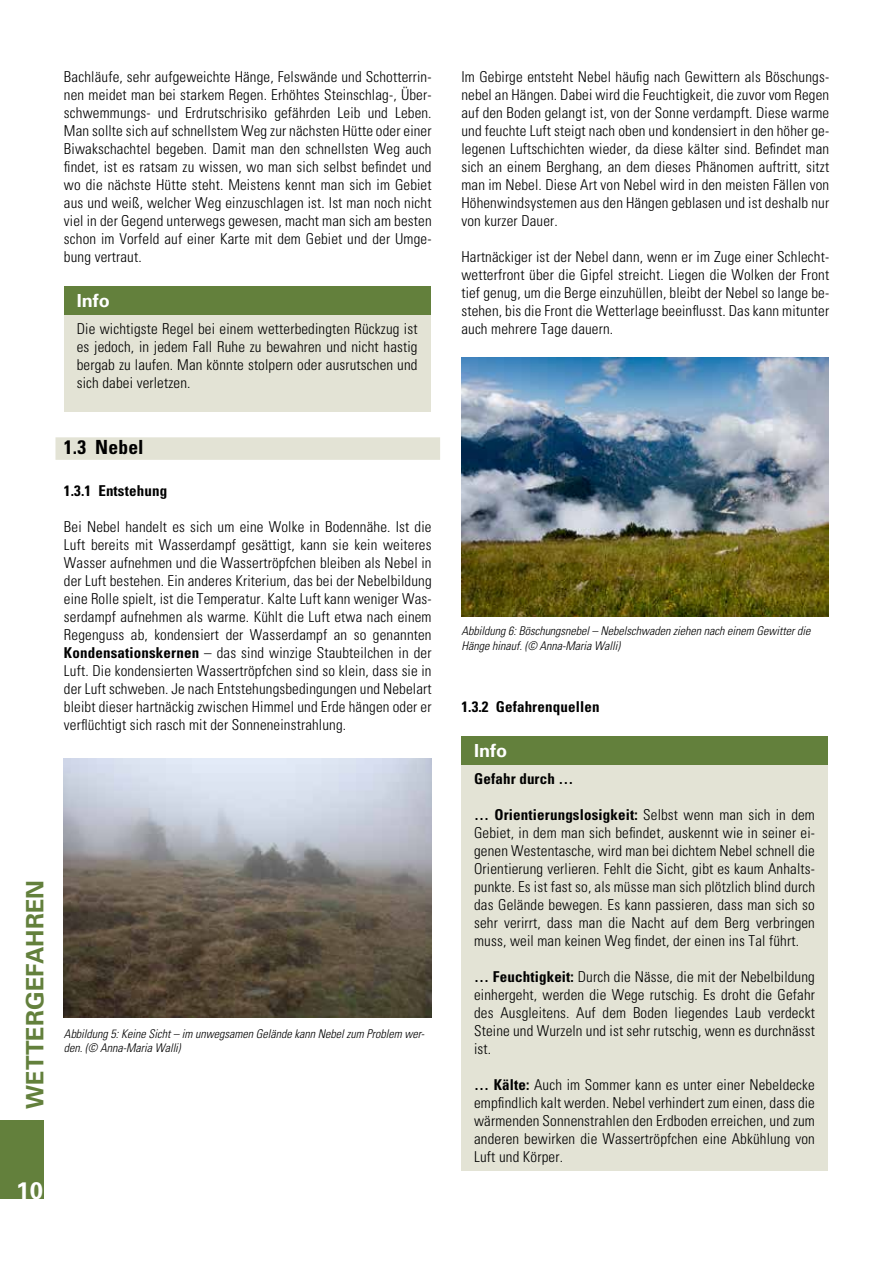
<style>
.page{position:relative;width:893px;height:1263px;background:#fff}
.page>*{position:absolute;margin:0;border:0;box-sizing:border-box;transform-origin:0 0}
.t1{font:700 24px "Univers";color:#63803c}
.t2{font:700 24px "Univers";color:#fff}
.t3{font:700 condensed 19.5px "Univers";letter-spacing:.01em;color:#000}
.t4{font:700 18px "Univers";color:#fff}
.t5{font:300 condensed 15px/18px "Univers";letter-spacing:.01em;color:#000;text-align:justify}
.t6{font:700 condensed 15px "Univers";letter-spacing:.01em;color:#000}
.t7{font:italic 300 condensed 12px/14.4px "Univers";color:#000}
.s1{font-weight:700}
</style>
<div class="page">
<div style="left:0;top:1120px;width:43px;height:79px;background:#63803c"></div>
<div style="left:55px;top:437px;width:385px;height:23px;background:#e3e3d5"></div>
<div style="left:64px;top:286px;width:366px;height:30px;background:#63803c"></div>
<div style="left:64px;top:316px;width:366px;height:96px;background:#e3e3d5"></div>
<div style="left:461px;top:736px;width:367px;height:30px;background:#63803c"></div>
<div style="left:461px;top:766px;width:367px;height:405px;background:#e3e3d5"></div>
<img style="left:64px;top:758px;width:368px;height:259px">
<img style="left:462px;top:357px;width:367px;height:259px">
<p class="t5" style="left:64px;top:68px;width:369px">Bachläufe, sehr aufgeweichte Hänge, Felswände und Schotterrin&shy;nen meidet man bei starkem Regen. Erhöhtes Steinschlag-, Über&shy;schwemmungs- und Erdrutschrisiko gefährden Leib und Leben.<br>Man sollte sich auf schnellstem Weg zur nächsten Hütte oder einer Biwakschachtel begeben. Damit man den schnellsten Weg auch findet, ist es ratsam zu wissen, wo man sich selbst befindet und wo die nächste Hütte steht. Meistens kennt man sich im Gebiet aus und weiß, welcher Weg einzuschlagen ist. Ist man noch nicht viel in der Gegend unterwegs gewesen, macht man sich am besten schon im Vorfeld auf einer Karte mit dem Gebiet und der Umge&shy;bung vertraut.</p>
<p class="t4" style="left:77px;top:290px;width:34px">Info</p>
<p class="t5" style="left:77px;top:320px;width:342px">Die wichtigste Regel bei einem wetterbedingten Rückzug ist es jedoch, in jedem Fall Ruhe zu bewahren und nicht hastig bergab zu laufen. Man könnte stolpern oder ausrutschen und sich dabei verletzen.</p>
<h2 class="t3" style="left:64px;top:436px;width:81px">1.3 Nebel</h2>
<p class="t6" style="left:64px;top:482px;width:105px">1.3.1 Entstehung</p>
<p class="t5" style="left:64px;top:518px;width:369px">Bei Nebel handelt es sich um eine Wolke in Bodennähe. Ist die Luft bereits mit Wasserdampf gesättigt, kann sie kein weiteres Wasser aufnehmen und die Wassertröpfchen bleiben als Nebel in der Luft bestehen. Ein anderes Kriterium, das bei der Nebelbildung eine Rolle spielt, ist die Temperatur. Kalte Luft kann weniger Was&shy;serdampf aufnehmen als warme. Kühlt die Luft etwa nach einem Regenguss ab, kondensiert der Wasserdampf an so genannten <span class="s1">Kondensationskernen</span> – das sind winzige Staubteilchen in der Luft. Die kondensierten Wassertröpfchen sind so klein, dass sie in der Luft schweben. Je nach Entstehungsbedingungen und Nebelart bleibt dieser hartnäckig zwischen Himmel und Erde hängen oder er verflüchtigt sich rasch mit der Sonneneinstrahlung.</p>
<h1 class="t1" style="left:21px;top:1108px;width:230px;rotate:-90deg">WETTERGEFAHREN</h1>
<p class="t7" style="left:64px;top:1027px;width:361px">Abbildung 5: Keine Sicht – im unwegsamen Gelände kann Nebel zum Problem wer&shy;den. (© Anna-Maria Walli)</p>
<h1 class="t2" style="left:16px;top:1176px;width:28px">10</h1>
<p class="t5" style="left:461px;top:68px;width:369px">Im Gebirge entsteht Nebel häufig nach Gewittern als Böschungs&shy;nebel an Hängen. Dabei wird die Feuchtigkeit, die zuvor vom Regen auf den Boden gelangt ist, von der Sonne verdampft. Diese warme und feuchte Luft steigt nach oben und kondensiert in den höher ge&shy;legenen Luftschichten wieder, da diese kälter sind. Befindet man sich an einem Berghang, an dem dieses Phänomen auftritt, sitzt man im Nebel. Diese Art von Nebel wird in den meisten Fällen von Höhenwindsystemen aus den Hängen geblasen und ist deshalb nur von kurzer Dauer.</p>
<p class="t5" style="left:461px;top:248px;width:369px">Hartnäckiger ist der Nebel dann, wenn er im Zuge einer Schlecht&shy;wetterfront über die Gipfel streicht. Liegen die Wolken der Front tief genug, um die Berge einzuhüllen, bleibt der Nebel so lange be&shy;stehen, bis die Front die Wetterlage beeinflusst. Das kann mitunter auch mehrere Tage dauern.</p>
<p class="t7" style="left:461px;top:625px;width:351px">Abbildung 6: Böschungsnebel – Nebelschwaden ziehen nach einem Gewitter die<br>Hänge hinauf. (© Anna-Maria Walli)</p>
<p class="t6" style="left:461px;top:698px;width:140px">1.3.2 Gefahrenquellen</p>
<p class="t4" style="left:474px;top:740px;width:34px">Info</p>
<p class="t6" style="left:474px;top:770px;width:101px">Gefahr durch …</p>
<p class="t5" style="left:474px;top:806px;width:342px"><span class="s1">… Orientierungslosigkeit:</span> Selbst wenn man sich in dem Gebiet, in dem man sich befindet, auskennt wie in seiner ei&shy;genen Westentasche, wird man bei dichtem Nebel schnell die Orientierung verlieren. Fehlt die Sicht, gibt es kaum Anhalts&shy;punkte. Es ist fast so, als müsse man sich plötzlich blind durch das Gelände bewegen. Es kann passieren, dass man sich so sehr verirrt, dass man die Nacht auf dem Berg verbringen muss, weil man keinen Weg findet, der einen ins Tal führt.</p>
<p class="t5" style="left:474px;top:968px;width:342px"><span class="s1">… Feuchtigkeit:</span> Durch die Nässe, die mit der Nebelbildung einhergeht, werden die Wege rutschig. Es droht die Gefahr des Ausgleitens. Auf dem Boden liegendes Laub verdeckt Steine und Wurzeln und ist sehr rutschig, wenn es durchnässt ist.</p>
<p class="t5" style="left:474px;top:1076px;width:342px"><span class="s1">… Kälte:</span> Auch im Sommer kann es unter einer Nebeldecke empfindlich kalt werden. Nebel verhindert zum einen, dass die wärmenden Sonnenstrahlen den Erdboden erreichen, und zum anderen bewirken die Wassertröpfchen eine Abkühlung von Luft und Körper.</p>
</div>
